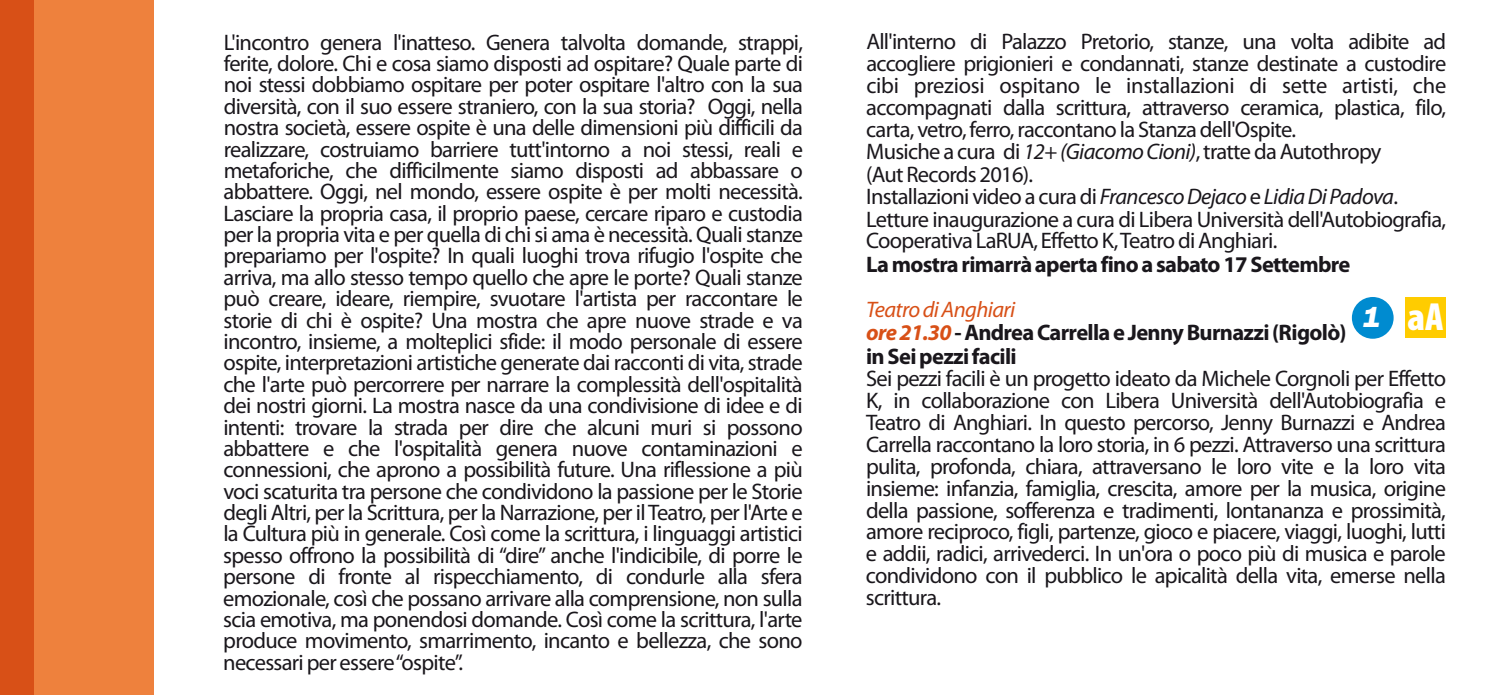
<style>
.page{position:relative;width:1489px;height:695px;background:#fff}
.page>*{position:absolute;margin:0;border:0;box-sizing:border-box;transform-origin:0 0}
.t1{font:900 condensed 39.5px "Myriad Pro";color:#fff}
.t2{font:22.5px/21.2px "Myriad Pro";letter-spacing:-.03em;color:#1a171c;text-align:justify}
.t3{font:700 22.5px/23.2px "Myriad Pro";letter-spacing:-.03em;color:#1a171c}
.s1{font-style:italic}
.s2{font-weight:400;font-style:italic;color:#d85017}
.s3{font-style:italic;color:#d85017}
.s4{font-family:"Franklin Gothic";font-weight:800;font-style:italic;font-stretch:normal;font-size:29.5px}
</style>
<div class="page">
<div style="left:0;top:0;width:153px;height:694px;background:#ee813d"></div>
<div style="left:0;top:0;width:34px;height:694px;background:#d85017"></div>
<div style="left:1405px;top:297px;width:40px;height:40px;background:#fc0"></div>
<div style="left:1351px;top:297px;width:42px;height:41px;background:#008bd0;border-radius:50%"></div>
<p class="t2" style="left:223px;top:33px;width:581px">L'incontro genera l'inatteso. Genera talvolta domande, strappi, ferite, dolore. Chi e cosa siamo disposti ad ospitare? Quale parte di noi stessi dobbiamo ospitare per poter ospitare l'altro con la sua diversità, con il suo essere straniero, con la sua storia? Oggi, nella nostra società, essere ospite è una delle dimensioni più difficili da realizzare, costruiamo barriere tutt'intorno a noi stessi, reali e metaforiche, che difficilmente siamo disposti ad abbassare o abbattere. Oggi, nel mondo, essere ospite è per molti necessità.<br>Lasciare la propria casa, il proprio paese, cercare riparo e custodia per la propria vita e per quella di chi si ama è necessità. Quali stanze prepariamo per l'ospite? In quali luoghi trova rifugio l'ospite che arriva, ma allo stesso tempo quello che apre le porte? Quali stanze può creare, ideare, riempire, svuotare l'artista per raccontare le storie di chi è ospite? Una mostra che apre nuove strade e va incontro, insieme, a molteplici sfide: il modo personale di essere ospite, interpretazioni artistiche generate dai racconti di vita, strade che l'arte può percorrere per narrare la complessità dell'ospitalità dei nostri giorni. La mostra nasce da una condivisione di idee e di intenti: trovare la strada per dire che alcuni muri si possono abbattere e che l'ospitalità genera nuove contaminazioni e connessioni, che aprono a possibilità future. Una riflessione a più voci scaturita tra persone che condividono la passione per le Storie degli Altri, per la Scrittura, per la Narrazione, per il Teatro, per l'Arte e la Cultura più in generale. Così come la scrittura, i linguaggi artistici spesso offrono la possibilità di “dire” anche l'indicibile, di porre le persone di fronte al rispecchiamento, di condurle alla sfera emozionale, così che possano arrivare alla comprensione, non sulla scia emotiva, ma ponendosi domande. Così come la scrittura, l'arte produce movimento, smarrimento, incanto e bellezza, che sono necessari per essere “ospite”.</p>
<p class="t2" style="left:866px;top:32px;width:581px;line-height:22.2px;text-align:left">All'interno di Palazzo Pretorio, stanze, una volta adibite ad accogliere prigionieri e condannati, stanze destinate a custodire cibi preziosi ospitano le installazioni di sette artisti, che accompagnati dalla scrittura, attraverso ceramica, plastica, filo, carta, vetro, ferro, raccontano la Stanza dell'Ospite.<br>Musiche a cura di <span class="s1">12+ (Giacomo Cioni)</span>, tratte da Autothropy<br>(Aut Records 2016).<br>Installazioni video a cura di <span class="s1">Francesco Dejaco</span> e <span class="s1">Lidia Di Padova</span>.<br>Letture inaugurazione a cura di Libera Università dell'Autobiografia, Cooperativa LaRUA, Effetto K, Teatro di Anghiari.</p>
<p class="t3" style="left:866px;top:254px;width:486px">La mostra rimarrà aperta fino a sabato 17 Settembre</p>
<p class="t3" style="left:866px;top:300px;width:482px"><span class="s2">Teatro di Anghiari<br></span><span class="s3">ore 21.30</span>- Andrea Carrella e Jenny Burnazzi (Rigolò) in Sei pezzi facili</p>
<p class="t2" style="left:865px;top:369px;width:581px;line-height:22px">Sei pezzi facili è un progetto ideato da Michele Corgnoli per Effetto K, in collaborazione con Libera Università dell'Autobiografia e Teatro di Anghiari. In questo percorso, Jenny Burnazzi e Andrea Carrella raccontano la loro storia, in 6 pezzi. Attraverso una scrittura pulita, profonda, chiara, attraversano le loro vite e la loro vita insieme: infanzia, famiglia, crescita, amore per la musica, origine della passione, sofferenza e tradimenti, lontananza e prossimità, amore reciproco, figli, partenze, gioco e piacere, viaggi, luoghi, lutti e addii, radici, arrivederci. In un'ora o poco più di musica e parole condividono con il pubblico le apicalità della vita, emerse nella scrittura.</p>
<h1 class="t1" style="left:1362px;top:301px;width:83px"><span class="s4">1</span> aA</h1>
</div>
